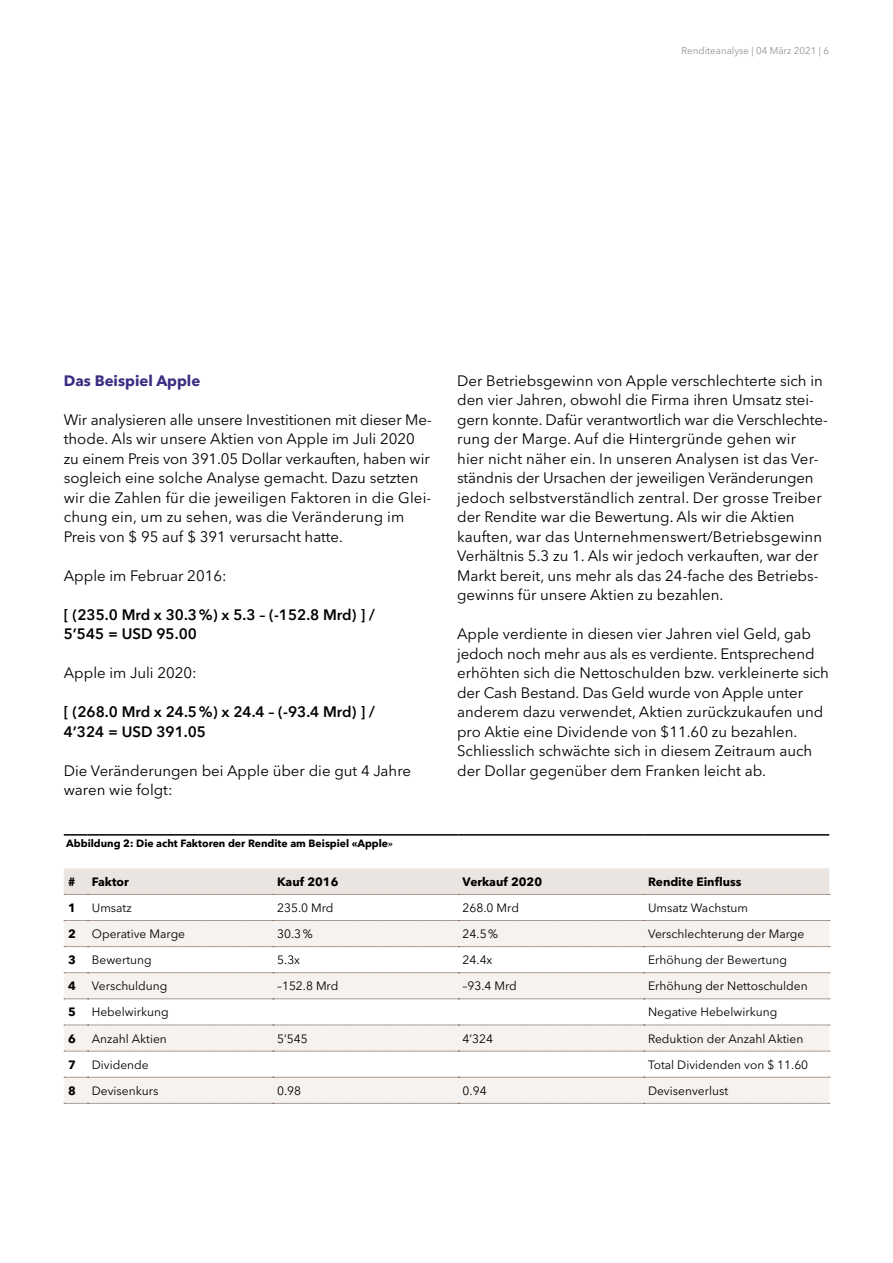
<style>
.page{position:relative;width:893px;height:1263px;background:#fff}
.page>*{position:absolute;margin:0;border:0;box-sizing:border-box;transform-origin:0 0}
.t1{font:15px/19.5px "Avenir Next LT Pro";color:#000}
.t2{font:600 15px/19.5px "Avenir Next LT Pro";color:#000}
.t3{font:700 15px "Avenir Next LT Pro";color:#392c81}
.t4{font:12px "Avenir Next LT Pro";color:#000}
.t5{font:700 12px "Avenir Next LT Pro";color:#000}
.t6{font:700 10.5px "Avenir Next LT Pro";color:#000}
.t7{font:9.75px "Avenir Next LT Pro";color:#939393}
.s1{font-family:"Sabon Next Com"}
</style>
<div class="page">
<svg style="left:64px;top:921px;width:765px;height:182px;fill:#f5f2ef"></svg>
<hr style="left:64px;top:834px;width:24px;height:2px;background:#000">
<hr style="left:88px;top:834px;width:185px;height:2px;background:#000">
<hr style="left:273px;top:834px;width:185px;height:2px;background:#000">
<hr style="left:458px;top:834px;width:186px;height:2px;background:#000">
<hr style="left:644px;top:834px;width:185px;height:2px;background:#000">
<svg style="left:64px;top:868px;width:766px;height:27px;background:#e7e2dd"></svg>
<svg style="left:64px;top:920px;width:766px;height:1px"></svg>
<svg style="left:64px;top:946px;width:766px;height:1px"></svg>
<svg style="left:64px;top:972px;width:766px;height:1px"></svg>
<svg style="left:64px;top:998px;width:766px;height:1px"></svg>
<svg style="left:64px;top:1025px;width:766px;height:1px"></svg>
<svg style="left:64px;top:1051px;width:766px;height:1px"></svg>
<svg style="left:64px;top:1077px;width:766px;height:1px"></svg>
<svg style="left:64px;top:1103px;width:766px;height:1px"></svg>
<p class="t7" style="left:682px;top:45px;width:149px">Renditeanalyse | 04 März 2021 | 6</p>
<p class="t3" style="left:64px;top:371px;width:138px">Das Beispiel Apple</p>
<p class="t1" style="left:64px;top:410px;width:370px">Wir analysieren alle unsere Investitionen mit dieser Me&shy;thode. Als wir unsere Aktien von Apple im Juli 2020 zu einem Preis von 391.05 Dollar verkauften, haben wir sogleich eine solche Analyse gemacht. Dazu setzten wir die Zahlen für die jeweiligen Faktoren in die Glei&shy;chung ein, um zu sehen, was die Veränderung im Preis von $ 95 auf $ 391 verursacht hatte.</p>
<p class="t1" style="left:64px;top:566px;width:164px">Apple im Februar 2016:</p>
<p class="t2" style="left:64px;top:604px;width:313px">[ (235.0 Mrd x 30.3%) x 5.3 – (-152.8 Mrd) ] /<br>5’545 = USD 95.00</p>
<p class="t1" style="left:64px;top:663px;width:134px">Apple im Juli 2020:</p>
<p class="t2" style="left:64px;top:702px;width:313px">[ (268.0 Mrd x 24.5%) x 24.4 – (-93.4 Mrd) ] /<br>4’324 = USD 391.05</p>
<p class="t1" style="left:64px;top:761px;width:349px">Die Veränderungen bei Apple über die gut 4 Jahre waren wie folgt:</p>
<p class="t1" style="left:457px;top:371px;width:372px">Der Betriebsgewinn von Apple verschlechterte sich in den vier Jahren, obwohl die Firma ihren Umsatz stei&shy;gern konnte. Dafür verantwortlich war die Verschlechte&shy;rung der Marge. Auf die Hintergründe gehen wir<br>hier nicht näher ein. In unseren Analysen ist das Ver&shy;ständnis der Ursachen der jeweiligen Veränderungen jedoch selbstverständlich zentral. Der grosse Treiber der Rendite war die Bewertung. Als wir die Aktien kauften, war das Unternehmenswert/Betriebsgewinn Verhältnis 5.3 zu 1. Als wir jedoch verkauften, war der Markt bereit, uns mehr als das 24-fache des Betriebs&shy;gewinns für unsere Aktien zu bezahlen.</p>
<p class="t1" style="left:457px;top:624px;width:373px">Apple verdiente in diesen vier Jahren viel Geld, gab jedoch noch mehr aus als es verdiente. Entsprechend erhöhten sich die Nettoschulden bzw. verkleinerte sich der Cash Bestand. Das Geld wurde von Apple unter anderem dazu verwendet, Aktien zurückzukaufen und pro Aktie eine Dividende von $11.60 zu bezahlen.<br>Schliesslich schwächte sich in diesem Zeitraum auch der Dollar gegenüber dem Franken leicht ab.</p>
<p class="t6" style="left:66px;top:837px;width:328px">Abbildung 2: Die acht Faktoren der Rendite am Beispiel «Apple<span class="s1">»</span></p>
<p class="t5" style="left:68px;top:874px;width:9px">#</p>
<p class="t5" style="left:92px;top:874px;width:39px">Faktor</p>
<p class="t5" style="left:277px;top:874px;width:63px">Kauf 2016</p>
<p class="t5" style="left:463px;top:874px;width:81px">Verkauf 2020</p>
<p class="t5" style="left:648px;top:874px;width:95px">Rendite Einfluss</p>
<p class="t5" style="left:68px;top:900px;width:9px">1</p>
<p class="t4" style="left:92px;top:901px;width:41px">Umsatz</p>
<p class="t4" style="left:277px;top:901px;width:58px">235.0 Mrd</p>
<p class="t4" style="left:463px;top:901px;width:58px">268.0 Mrd</p>
<p class="t4" style="left:648px;top:901px;width:102px">Umsatz Wachstum</p>
<p class="t5" style="left:68px;top:926px;width:9px">2</p>
<p class="t4" style="left:92px;top:927px;width:95px">Operative Marge</p>
<p class="t4" style="left:277px;top:927px;width:37px">30.3%</p>
<p class="t4" style="left:463px;top:927px;width:37px">24.5%</p>
<p class="t4" style="left:648px;top:927px;width:158px">Verschlechterung der Marge</p>
<p class="t5" style="left:68px;top:953px;width:9px">3</p>
<p class="t4" style="left:92px;top:953px;width:61px">Bewertung</p>
<p class="t4" style="left:277px;top:953px;width:24px">5.3x</p>
<p class="t4" style="left:463px;top:953px;width:31px">24.4x</p>
<p class="t4" style="left:648px;top:953px;width:140px">Erhöhung der Bewertung</p>
<p class="t5" style="left:68px;top:979px;width:9px">4</p>
<p class="t4" style="left:92px;top:979px;width:77px">Verschuldung</p>
<p class="t4" style="left:277px;top:979px;width:63px">–152.8 Mrd</p>
<p class="t4" style="left:463px;top:979px;width:56px">–93.4 Mrd</p>
<p class="t4" style="left:648px;top:979px;width:161px">Erhöhung der Nettoschulden</p>
<p class="t5" style="left:68px;top:1005px;width:9px">5</p>
<p class="t4" style="left:92px;top:1005px;width:78px">Hebelwirkung</p>
<p class="t4" style="left:648px;top:1005px;width:131px">Negative Hebelwirkung</p>
<p class="t5" style="left:68px;top:1031px;width:9px">6</p>
<p class="t4" style="left:92px;top:1031px;width:77px">Anzahl Aktien</p>
<p class="t4" style="left:277px;top:1031px;width:32px">5’545</p>
<p class="t4" style="left:463px;top:1031px;width:32px">4’324</p>
<p class="t4" style="left:648px;top:1031px;width:157px">Reduktion der Anzahl Aktien</p>
<p class="t5" style="left:68px;top:1057px;width:9px">7</p>
<p class="t4" style="left:92px;top:1057px;width:58px">Dividende</p>
<p class="t4" style="left:648px;top:1057px;width:162px">Total Dividenden von $ 11.60</p>
<p class="t5" style="left:68px;top:1083px;width:9px">8</p>
<p class="t4" style="left:92px;top:1083px;width:68px">Devisenkurs</p>
<p class="t4" style="left:277px;top:1083px;width:25px">0.98</p>
<p class="t4" style="left:463px;top:1083px;width:25px">0.94</p>
<p class="t4" style="left:648px;top:1083px;width:82px">Devisenverlust</p>
</div>
